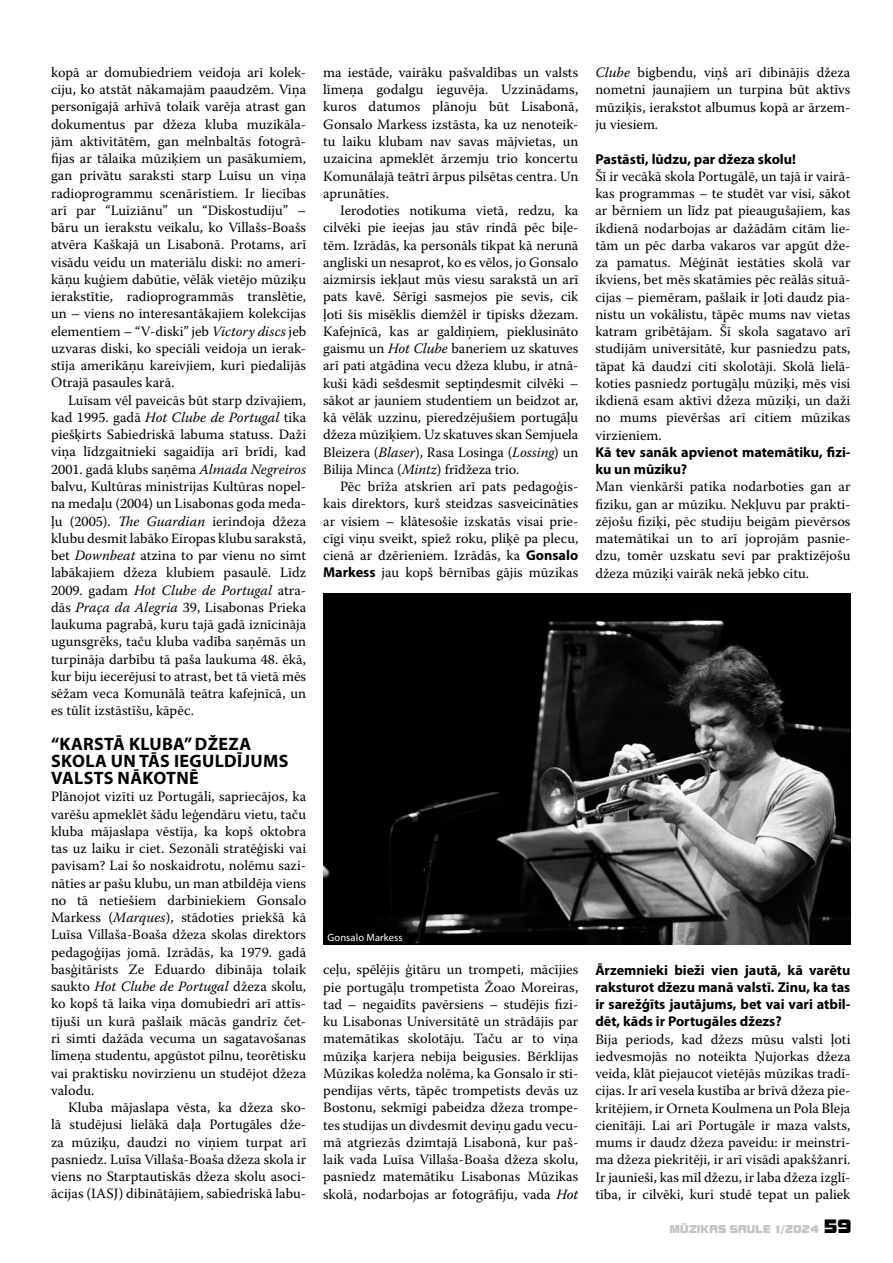
<style>
.page{position:relative;width:893px;height:1263px;background:#fff}
.page>*{position:absolute;margin:0;border:0;box-sizing:border-box;transform-origin:0 0}
.t1{font:700 18px/17.2px "Myriad Pro";letter-spacing:.02em;color:#000}
.t2{font:14.25px/17.2px "Warnock Pro";color:#000;text-align:justify}
.t3{font:700 14.25px/17.2px "Myriad Pro";color:#000}
.t4{font:10.5px "Bolt Bold LAT";letter-spacing:.02em;color:#c3c3c3}
.t5{font:10.5px "Myriad Pro";letter-spacing:.015em;color:#fff}
.s1{font-style:italic}
.s2{font-family:"Myriad Pro";font-weight:700}
.s3{font-size:18px;color:#000}
</style>
<div class="page">
<img style="left:323px;top:593px;width:527px;height:352px">
<div style="left:323px;top:928px;width:84px;height:17px;background:#000"></div>
<p class="t2" style="left:51px;top:63px;width:257px">kopā ar domubiedriem veidoja arī kolek&shy;ciju, ko atstāt nākamajām paaudzēm. Viņa personīgajā arhīvā tolaik varēja atrast gan dokumentus par džeza kluba muzikāla&shy;jām aktivitātēm, gan melnbaltās fotogrā&shy;fijas ar tālaika mūziķiem un pasākumiem, gan privātu saraksti starp Luīsu un viņa radioprogrammu scenāristiem. Ir liecības arī par “Luiziānu” un “Diskostudiju” – bāru un ierakstu veikalu, ko Villašs-Boašs atvēra Kaškajā un Lisabonā. Protams, arī visādu veidu un materiālu diski: no ameri&shy;kāņu kuģiem dabūtie, vēlāk vietējo mūziķu ierakstītie, radioprogrammās translētie, un – viens no interesantākajiem kolekcijas elementiem – “V-diski” jeb <span class="s1">Victory discs</span> jeb uzvaras diski, ko speciāli veidoja un ierak&shy;stīja amerikāņu kareivjiem, kuri piedalījās Otrajā pasaules karā.</p>
<p class="t2" style="left:51px;top:391px;width:257px;text-indent:17px">Luīsam vēl paveicās būt starp dzīvajiem, kad 1995. gadā <span class="s1">Hot Clube de Portugal</span> tika piešķirts Sabiedriskā labuma statuss. Daži viņa līdzgaitnieki sagaidīja arī brīdi, kad 2001. gadā klubs saņēma <span class="s1">Almada Negreiros </span>balvu, Kultūras ministrijas Kultūras nopel&shy;na medaļu (2004) un Lisabonas goda meda&shy;ļu (2005). <span class="s1">The Guardian</span> ierindoja džeza klubu desmit labāko Eiropas klubu sarakstā, bet <span class="s1">Downbeat</span> atzina to par vienu no simt labākajiem džeza klubiem pasaulē. Līdz 2009. gadam <span class="s1">Hot Clube de Portugal</span> atra&shy;dās <span class="s1">Praça da Alegria</span> 39, Lisabonas Prieka laukuma pagrabā, kuru tajā gadā iznīcināja ugunsgrēks, taču kluba vadība saņēmās un turpināja darbību tā paša laukuma 48. ēkā, kur biju iecerējusi to atrast, bet tā vietā mēs sēžam veca Komunālā teātra kafejnīcā, un es tūlīt izstāstīšu, kāpēc.</p>
<p class="t1" style="left:51px;top:735px;width:239px">“KARSTĀ KLUBA” DŽEZA<br>SKOLA UN TĀS IEGULDĪJUMS<br>VALSTS NĀKOTNĒ</p>
<p class="t2" style="left:51px;top:788px;width:257px">Plānojot vizīti uz Portugāli, sapriecājos, ka varēšu apmeklēt šādu leģendāru vietu, taču kluba mājaslapa vēstīja, ka kopš oktobra tas uz laiku ir ciet. Sezonāli stratēģiski vai pavisam? Lai šo noskaidrotu, nolēmu sazi&shy;nāties ar pašu klubu, un man atbildēja viens no tā netiešiem darbiniekiem Gonsalo Markess (<span class="s1">Marques</span>), stādoties priekšā kā Luīsa Villaša-Boaša džeza skolas direktors pedagoģijas jomā. Izrādās, ka 1979. gadā basģitārists Ze Eduardo dibināja tolaik saukto <span class="s1">Hot Clube de Portugal</span> džeza skolu, ko kopš tā laika viņa domubiedri arī attīs&shy;tījuši un kurā pašlaik mācās gandrīz čet&shy;ri simti dažāda vecuma un sagatavošanas līmeņa studentu, apgūstot pilnu, teorētisku vai praktisku novirzienu un studējot džeza valodu.</p>
<p class="t2" style="left:51px;top:1098px;width:257px;text-indent:17px">Kluba mājaslapa vēsta, ka džeza sko&shy;lā studējusi lielākā daļa Portugāles dže&shy;za mūziķu, daudzi no viņiem turpat arī pasniedz. Luīsa Villaša-Boaša džeza skola ir viens no Starptautiskās džeza skolu asoci&shy;ācijas (IASJ) dibinātājiem, sabiedriskā labu-</p>
<p class="t2" style="left:323px;top:63px;width:257px">ma iestāde, vairāku pašvaldības un valsts līmeņa godalgu ieguvēja. Uzzinādams, kuros datumos plānoju būt Lisabonā, Gonsalo Markess izstāsta, ka uz nenoteik&shy;tu laiku klubam nav savas mājvietas, un uzaicina apmeklēt ārzemju trio koncertu Komunālajā teātrī ārpus pilsētas centra. Un aprunāties.</p>
<p class="t2" style="left:323px;top:201px;width:257px;text-indent:17px">Ierodoties notikuma vietā, redzu, ka cilvēki pie ieejas jau stāv rindā pēc biļe&shy;tēm. Izrādās, ka personāls tikpat kā nerunā angliski un nesaprot, ko es vēlos, jo Gonsalo aizmirsis iekļaut mūs viesu sarakstā un arī pats kavē. Sērīgi sasmejos pie sevis, cik ļoti šis misēklis diemžēl ir tipisks džezam.<br>Kafejnīcā, kas ar galdiņiem, pieklusināto gaismu un <span class="s1">Hot Clube</span> baneriem uz skatuves arī pati atgādina vecu džeza klubu, ir atnā&shy;kuši kādi sešdesmit septiņdesmit cilvēki – sākot ar jauniem studentiem un beidzot ar, kā vēlāk uzzinu, pieredzējušiem portugāļu džeza mūziķiem. Uz skatuves skan Semjuela Bleizera (<span class="s1">Blaser</span>), Rasa Losinga (<span class="s1">Lossing</span>) un Bilija Minca (<span class="s1">Mintz</span>) frīdžeza trio.</p>
<p class="t2" style="left:323px;top:478px;width:257px;text-indent:17px">Pēc brīža atskrien arī pats pedagoģis&shy;kais direktors, kurš steidzas sasveicināties ar visiem – klātesošie izskatās visai prie&shy;cīgi viņu sveikt, spiež roku, pliķē pa plecu, cienā ar dzērieniem. Izrādās, ka <span class="s2">Gonsalo Markess</span> jau kopš bērnības gājis mūzikas</p>
<p class="t2" style="left:595px;top:64px;width:257px"><span class="s1">Clube</span> bigbendu, viņš arī dibinājis džeza nometni jaunajiem un turpina būt aktīvs mūziķis, ierakstot albumus kopā ar ārzem&shy;ju viesiem.</p>
<p class="t3" style="left:595px;top:150px;width:202px">Pastāsti, lūdzu, par džeza skolu!</p>
<p class="t2" style="left:595px;top:167px;width:257px">Šī ir vecākā skola Portugālē, un tajā ir vairā&shy;kas programmas – te studēt var visi, sākot ar bērniem un līdz pat pieaugušajiem, kas ikdienā nodarbojas ar dažādām citām lie&shy;tām un pēc darba vakaros var apgūt dže&shy;za pamatus. Mēģināt iestāties skolā var ikviens, bet mēs skatāmies pēc reālās situā&shy;cijas – piemēram, pašlaik ir ļoti daudz pia&shy;nistu un vokālistu, tāpēc mums nav vietas katram gribētājam. Šī skola sagatavo arī studijām universitātē, kur pasniedzu pats, tāpat kā daudzi citi skolotāji. Skolā lielā&shy;koties pasniedz portugāļu mūziķi, mēs visi ikdienā esam aktīvi džeza mūziķi, un daži no mums pievēršas arī citiem mūzikas virzieniem.</p>
<p class="t3" style="left:595px;top:444px;width:257px">Kā tev sanāk apvienot matemātiku, fizi&shy;ku un mūziku?</p>
<p class="t2" style="left:595px;top:478px;width:257px">Man vienkārši patika nodarboties gan ar fiziku, gan ar mūziku. Nekļuvu par prakti&shy;zējošu fiziķi, pēc studiju beigām pievērsos matemātikai un to arī joprojām pasnie&shy;dzu, tomēr uzskatu sevi par praktizējošu džeza mūziķi vairāk nekā jebko citu.</p>
<p class="t5" style="left:327px;top:931px;width:77px">Gonsalo Markess</p>
<p class="t2" style="left:323px;top:961px;width:257px">ceļu, spēlējis ģitāru un trompeti, mācījies pie portugāļu trompetista Žoao Moreiras, tad – negaidīts pavērsiens – studējis fizi&shy;ku Lisabonas Universitātē un strādājis par matemātikas skolotāju. Taču ar to viņa mūziķa karjera nebija beigusies. Bērklijas Mūzikas koledža nolēma, ka Gonsalo ir sti&shy;pendijas vērts, tāpēc trompetists devās uz Bostonu, sekmīgi pabeidza džeza trompe&shy;tes studijas un divdesmit deviņu gadu vecu&shy;mā atgriezās dzimtajā Lisabonā, kur paš&shy;laik vada Luīsa Villaša-Boaša džeza skolu, pasniedz matemātiku Lisabonas Mūzikas skolā, nodarbojas ar fotogrāfiju, vada <span class="s1">Hot</span></p>
<p class="t3" style="left:595px;top:961px;width:257px;text-align:justify">Ārzemnieki bieži vien jautā, kā varētu raksturot džezu manā valstī. Zinu, ka tas ir sarežģīts jautājums, bet vai vari atbil&shy;dēt, kāds ir Portugāles džezs?</p>
<p class="t2" style="left:595px;top:1030px;width:257px">Bija periods, kad džezs mūsu valsti ļoti iedvesmojās no noteikta Ņujorkas džeza veida, klāt piejaucot vietējās mūzikas tradī&shy;cijas. Ir arī vesela kustība ar brīvā džeza pie&shy;kritējiem, ir Orneta Koulmena un Pola Bleja cienītāji. Lai arī Portugāle ir maza valsts, mums ir daudz džeza paveidu: ir meinstrī&shy;ma džeza piekritēji, ir arī visādi apakšžanri.<br>Ir jaunieši, kas mīl džezu, ir laba džeza izglī&shy;tība, ir cilvēki, kuri studē tepat un paliek</p>
<p class="t4" style="left:670px;top:1224px;width:183px">MŪZIKAS SAULE 1/2024 <span class="s3">59</span></p>
</div>
